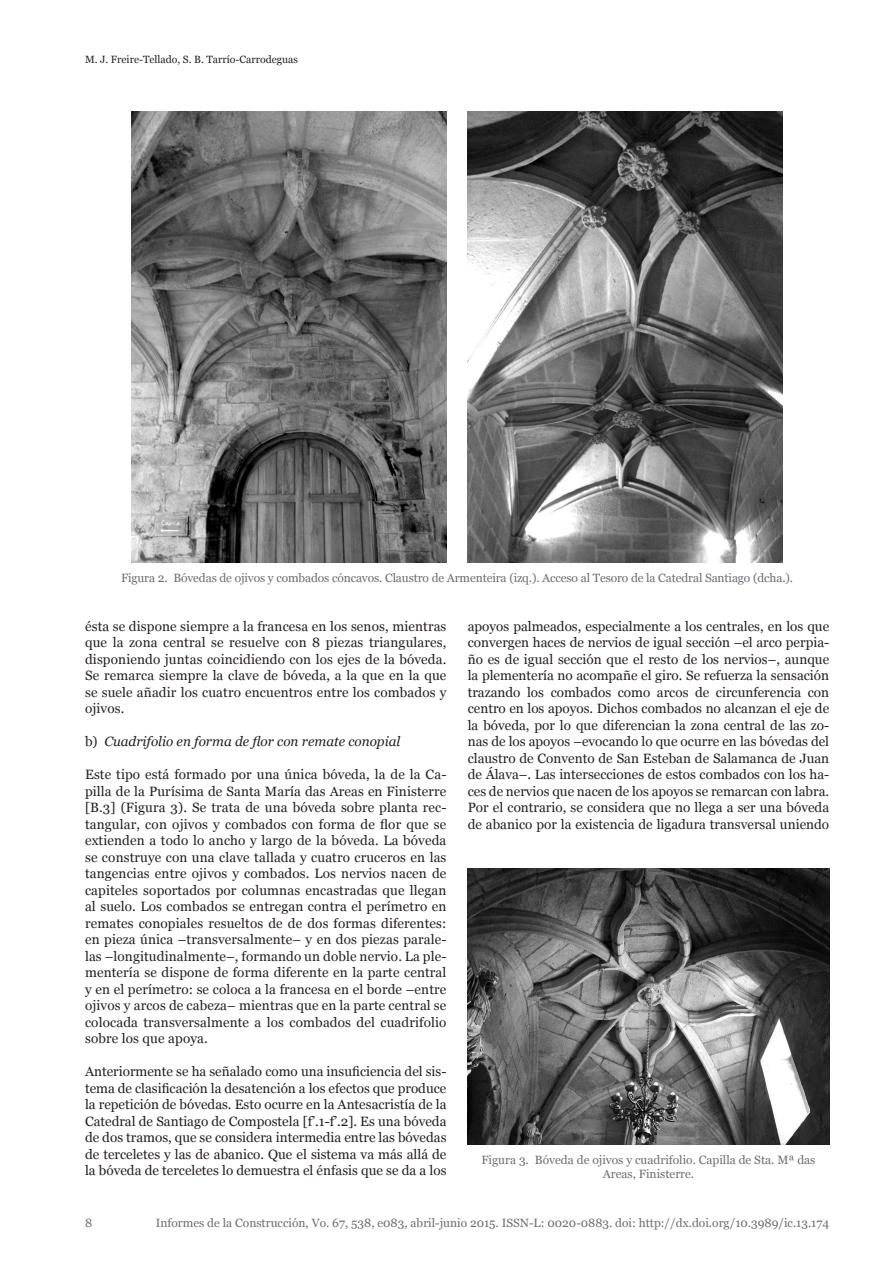
<style>
.page{position:relative;width:893px;height:1263px;background:#fff}
.page>*{position:absolute;margin:0;border:0;box-sizing:border-box;transform-origin:0 0}
.t1{font:13.5px/16.5px "Georgia";letter-spacing:.005em;color:#231f20;text-align:justify}
.t2{font:italic 13.5px "Georgia";color:#231f20}
.t3{font:12px/13.5px "Georgia";color:#6c6d70;text-align:center}
.t4{font:10.5px "Georgia";color:#231f20}
.s1{font-style:normal}
</style>
<div class="page">
<img style="left:468px;top:111px;width:314px;height:451px">
<img style="left:132px;top:111px;width:314px;height:451px">
<img style="left:468px;top:869px;width:361px;height:276px">
<p class="t4" style="left:85px;top:54px;width:215px">M. J. Freire-Tellado, S. B. Tarrío-Carrodeguas</p>
<p class="t3" style="left:121px;top:571px;width:673px">Figura 2. Bóvedas de ojivos y combados cóncavos. Claustro de Armenteira (izq.). Acceso al Tesoro de la Catedral Santiago (dcha.).</p>
<p class="t1" style="left:85px;top:618px;width:363px">ésta se dispone siempre a la francesa en los senos, mientras que la zona central se resuelve con 8 piezas triangulares, disponiendo juntas coincidiendo con los ejes de la bóveda.<br>Se remarca siempre la clave de bóveda, a la que en la que se suele añadir los cuatro encuentros entre los combados y ojivos.</p>
<p class="t2" style="left:85px;top:734px;width:317px"><span class="s1">b)</span> Cuadrifolio en forma de flor con remate conopial</p>
<p class="t1" style="left:85px;top:766px;width:363px">Este tipo está formado por una única bóveda, la de la Ca&shy;pilla de la Purísima de Santa María das Areas en Finisterre [B.3] (Figura 3). Se trata de una bóveda sobre planta rec&shy;tangular, con ojivos y combados con forma de flor que se extienden a todo lo ancho y largo de la bóveda. La bóveda se construye con una clave tallada y cuatro cruceros en las tangencias entre ojivos y combados. Los nervios nacen de capiteles soportados por columnas encastradas que llegan al suelo. Los combados se entregan contra el perímetro en remates conopiales resueltos de de dos formas diferentes: en pieza única –transversalmente– y en dos piezas parale&shy;las –longitudinalmente–, formando un doble nervio. La ple&shy;mentería se dispone de forma diferente en la parte central y en el perímetro: se coloca a la francesa en el borde –entre ojivos y arcos de cabeza– mientras que en la parte central se colocada transversalmente a los combados del cuadrifolio sobre los que apoya.</p>
<p class="t1" style="left:85px;top:1063px;width:363px">Anteriormente se ha señalado como una insuficiencia del sis&shy;tema de clasificación la desatención a los efectos que produce la repetición de bóvedas. Esto ocurre en la Antesacristía de la Catedral de Santiago de Compostela [f’.1-f’.2]. Es una bóveda de dos tramos, que se considera intermedia entre las bóvedas de terceletes y las de abanico. Que el sistema va más allá de la bóveda de terceletes lo demuestra el énfasis que se da a los</p>
<p class="t1" style="left:468px;top:618px;width:363px">apoyos palmeados, especialmente a los centrales, en los que convergen haces de nervios de igual sección –el arco perpia&shy;ño es de igual sección que el resto de los nervios–, aunque la plementería no acompañe el giro. Se refuerza la sensación trazando los combados como arcos de circunferencia con centro en los apoyos. Dichos combados no alcanzan el eje de la bóveda, por lo que diferencian la zona central de las zo&shy;nas de los apoyos –evocando lo que ocurre en las bóvedas del claustro de Convento de San Esteban de Salamanca de Juan de Álava–. Las intersecciones de estos combados con los ha&shy;ces de nervios que nacen de los apoyos se remarcan con labra.<br>Por el contrario, se considera que no llega a ser una bóveda de abanico por la existencia de ligadura transversal uniendo</p>
<p class="t3" style="left:481px;top:1153px;width:336px">Figura 3. Bóveda de ojivos y cuadrifolio. Capilla de Sta. Mª das<br>Areas, Finisterre.</p>
<p class="t3" style="left:85px;top:1216px;width:9px">8</p>
<p class="t3" style="left:156px;top:1216px;width:675px">Informes de la Construcción, Vo. 67, 538, e083, abril-junio 2015. ISSN-L: 0020-0883. doi: http://dx.doi.org/10.3989/ic.13.174</p>
</div>
